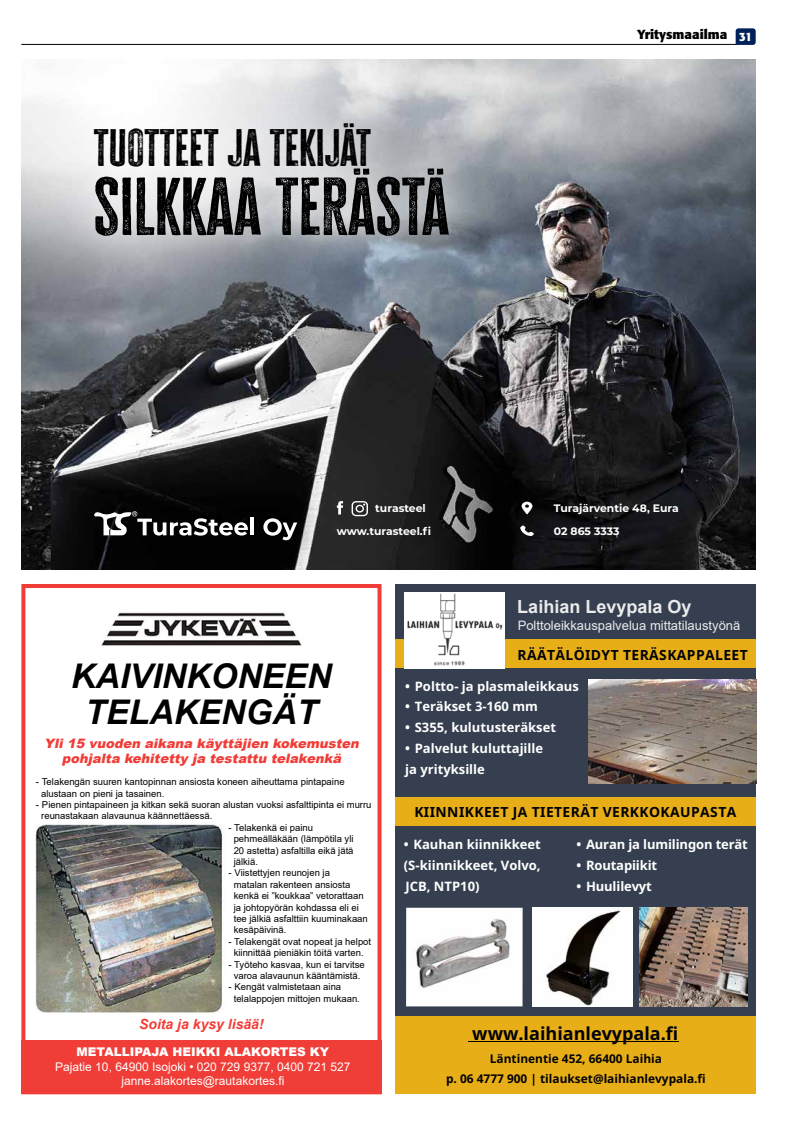
<style>
.page{position:relative;width:794px;height:1134px;background:#fff}
.page>*{position:absolute;margin:0;border:0;box-sizing:border-box;transform-origin:0 0}
.t1{font:67px "Cheddar Gothic Rough";color:#000}
.t2{font:43px "Cheddar Gothic Rough";letter-spacing:-.005em;color:#000}
.t3{font:italic 700 34px/36px "Arial";color:#000;text-align:center}
.t4{font:700 18px "Noto Sans";color:#020204}
.t5{font:700 18px "Arial";color:#ebebec}
.t6{font:700 14px "Noto Sans";letter-spacing:.03em;color:#020204}
.t7{font:italic 700 14px "Arial";color:#f13d37}
.t8{font:700 13px/20.8px "Noto Sans";color:#fff}
.t9{font:italic 900 13px/15.6px "Arial";color:#f13d37;text-align:center}
.t10{font:13px "Arial";color:#ebebec}
.t11{font:700 13px "Formata";color:#000}
.t12{font:12px/14.4px "Arial";color:#fff;text-align:center}
.t13{font:700 12px/20px "Noto Sans";color:#020204;text-align:center}
.t14{font:900 12px "Arial";color:#fff}
.t15{font:700 10.8px "Montserrat";color:#fff}
.t16{font:9.5px/11.4px "Arial";color:#000}
</style>
<div class="page">
<hr style="left:21px;top:44px;width:716px;height:1px;background:#000">
<svg style="left:735px;top:28px;width:20px;height:17px"></svg>
<img style="left:21px;top:60px;width:734px;height:510px">
<div style="left:58px;top:88px;width:427px;height:185px;background:#fff;opacity:.75"></div>
<svg style="left:351px;top:501px;width:17px;height:15px"></svg>
<svg style="left:337px;top:501px;width:6px;height:13px"></svg>
<svg style="left:521px;top:502px;width:11px;height:12px"></svg>
<svg style="left:520px;top:525px;width:14px;height:11px"></svg>
<div style="left:71px;top:487px;width:249px;height:77px;background:#000"></div>
<svg style="left:94px;top:511px;width:154px;height:25px"></svg>
<hr style="left:250px;top:518px;width:4px;height:17px;background:#fff">
<svg style="left:263px;top:518px;width:34px;height:22px"></svg>
<img style="left:101px;top:612px;width:201px;height:34px">
<div style="left:21px;top:584px;width:360px;height:510px;border:4px solid #f13d37"></div>
<div style="left:21px;top:1040px;width:360px;height:54px;background:#f13d37"></div>
<img style="left:36px;top:824px;width:187px;height:188px">
<div style="left:396px;top:584px;width:360px;height:460px;background:#353f4f"></div>
<img style="left:588px;top:679px;width:168px;height:104px">
<div style="left:396px;top:1016px;width:360px;height:78px;background:#e7ae18"></div>
<div style="left:396px;top:639px;width:360px;height:29px;background:#e7ae18"></div>
<div style="left:396px;top:797px;width:360px;height:29px;background:#e7ae18"></div>
<img style="left:404px;top:592px;width:101px;height:76px">
<img style="left:406px;top:908px;width:116px;height:98px">
<img style="left:639px;top:908px;width:108px;height:98px">
<hr style="left:467px;top:1041px;width:211px;height:1px;background:#020204">
<img style="left:532px;top:908px;width:101px;height:98px">
<h2 class="t2" style="left:93px;top:121px;width:279px">TUOTTEET JA TEKIJÄT</h2>
<h1 class="t1" style="left:93px;top:164px;width:357px">SILKKAA TERÄSTÄ</h1>
<h3 class="t11" style="left:637px;top:27px;width:117px">Yritysmaailma <sub>31</sub></h3>
<p class="t15" style="left:375px;top:500px;width:52px">turasteel</p>
<p class="t15" style="left:554px;top:500px;width:126px">Turajärventie 48, Eura</p>
<p class="t15" style="left:337px;top:523px;width:96px">www.turasteel.fi</p>
<p class="t15" style="left:554px;top:523px;width:67px">02 865 3333</p>
<h3 class="t5" style="left:517px;top:594px;width:176px">Laihian Levypala Oy</h3>
<h3 class="t10" style="left:518px;top:616px;width:224px">Polttoleikkauspalvelua mittatilaustyönä</h3>
<h3 class="t3" style="left:71px;top:659px;width:262px">KAIVINKONEEN<br>TELAKENGÄT</h3>
<h3 class="t9" style="left:44px;top:735px;width:320px">Yli 15 vuoden aikana käyttäjien kokemusten pohjalta kehitetty ja testattu telakenkä</h3>
<p class="t16" style="left:41px;top:776px;width:305px;text-indent:-5px">- Telakengän suuren kantopinnan ansiosta koneen aiheuttama pintapaine alustaan on pieni ja tasainen.</p>
<p class="t16" style="left:41px;top:799px;width:332px;text-indent:-5px">- Pienen pintapaineen ja kitkan sekä suoran alustan vuoksi asfalttipinta ei murru reunastakaan alavaunua käännettäessä.</p>
<p class="t16" style="left:234px;top:822px;width:121px;text-indent:-5px">- Telakenkä ei painu pehmeälläkään (lämpötila yli<br>20 astetta) asfaltilla eikä jätä jälkiä.</p>
<p class="t16" style="left:234px;top:867px;width:136px;text-indent:-5px">- Viistettyjen reunojen ja<br>matalan rakenteen ansiosta kenkä ei ”koukkaa” vetorattaan ja johtopyörän kohdassa eli ei tee jälkiä asfalttiin kuuminakaan kesäpäivinä.</p>
<p class="t16" style="left:228px;top:936px;width:144px;text-align:center">- Telakengät ovat nopeat ja helpot kiinnittää pieniäkin töitä varten.</p>
<p class="t16" style="left:228px;top:958px;width:138px;text-align:center">- Työteho kasvaa, kun ei tarvitse varoa alavaunun kääntämistä.</p>
<p class="t16" style="left:234px;top:981px;width:128px;text-indent:-5px">- Kengät valmistetaan aina telalappojen mittojen mukaan.</p>
<h3 class="t7" style="left:139px;top:1014px;width:126px">Soita ja kysy lisää!</h3>
<p class="t14" style="left:76px;top:1043px;width:254px">METALLIPAJA HEIKKI ALAKORTES KY</p>
<p class="t12" style="left:55px;top:1059px;width:297px">Pajatie 10, 64900 Isojoki • 020 729 9377, 0400 721 527 janne.alakortes@rautakortes.fi</p>
<h3 class="t6" style="left:517px;top:647px;width:232px">RÄÄTÄLÖIDYT TERÄSKAPPALEET</h3>
<h3 class="t8" style="left:405px;top:676px;width:175px">• Poltto- ja plasmaleikkaus</h3>
<h3 class="t8" style="left:405px;top:697px;width:134px">• Teräkset 3-160 mm</h3>
<h3 class="t8" style="left:405px;top:717px;width:152px">• S355, kulutusteräkset</h3>
<h3 class="t8" style="left:405px;top:738px;width:139px">• Palvelut kuluttajille ja yrityksille</h3>
<h3 class="t6" style="left:414px;top:804px;width:323px">KIINNIKKEET JA TIETERÄT VERKKOKAUPASTA</h3>
<h3 class="t8" style="left:404px;top:834px;width:139px;text-align:justify">• Kauhan kiinnikkeet (S-kiinnikkeet, Volvo, JCB, NTP10)</h3>
<h3 class="t8" style="left:576px;top:834px;width:173px">• Auran ja lumilingon terät</h3>
<h3 class="t8" style="left:576px;top:855px;width:82px">• Routapiikit</h3>
<h3 class="t8" style="left:576px;top:876px;width:77px">• Huulilevyt</h3>
<h3 class="t4" style="left:472px;top:1023px;width:208px">www.laihianlevypala.fi</h3>
<p class="t13" style="left:446px;top:1049px;width:261px">Läntinentie 452, 66400 Laihia<br>p. 06 4777 900 | tilaukset@laihianlevypala.fi</p>
</div>
